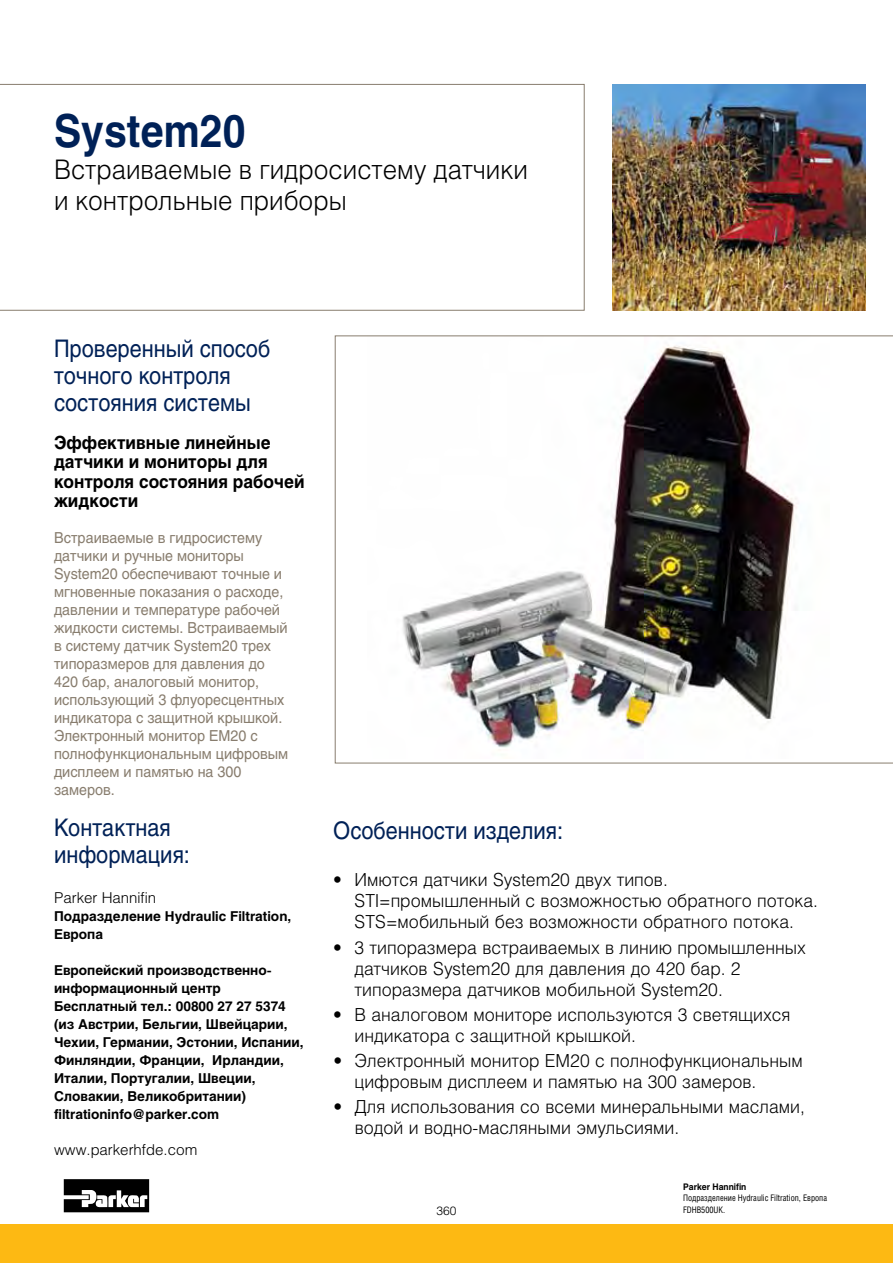
<style>
.page{position:relative;width:893px;height:1263px;background:#fff}
.page>*{position:absolute;margin:0;border:0;box-sizing:border-box;transform-origin:0 0}
.t1{font:700 45px "Helios";color:#002157;scale:.9 1}
.t2{font:300 27px/31.5px "Helios";color:#000;scale:.95 1}
.t3{font:24px/27px "Helios";color:#002157;scale:.9 1}
.t4{font:300 18px/21px "Helios";color:#000}
.t5{font:700 18px/19.5px "Helios";color:#000;scale:.95 1}
.t6{font:15px/18px "Helios";color:#887d6e;scale:.95 1}
.t7{font:300 15px "Helios";color:#000}
.t8{font:700 13.5px/18px "Helios";color:#000}
.t9{font:300 12px "Helios";color:#000}
.t10{font:9px/11.2px "Helios Cond";color:#000;scale:.95 1}
.t11{font:700 9px "Helios";color:#000;scale:.95 1}
</style>
<div class="page">
<div style="left:64px;top:1179px;width:86px;height:35px;background:#adadad"></div>
<svg style="left:64px;top:1179px;width:85px;height:33px;background:#454545"></svg>
<div style="left:0;top:1225px;width:893px;height:38px;background:#fdb913"></div>
<svg style="left:0;top:84px;width:585px;height:227px"></svg>
<img style="left:613px;top:85px;width:252px;height:226px">
<svg style="left:335px;top:335px;width:558px;height:428px"></svg>
<h1 class="t1" style="left:54px;top:105px;width:214px">System20</h1>
<h2 class="t2" style="left:54px;top:153px;width:500px">Встраиваемые в гидросистему датчики и контрольные приборы</h2>
<h3 class="t3" style="left:54px;top:335px;width:242px">Проверенный способ точного контроля состояния системы</h3>
<p class="t5" style="left:54px;top:432px;width:265px">Эффективные линейные датчики и мониторы для контроля состояния рабочей жидкости</p>
<p class="t6" style="left:54px;top:529px;width:248px">Встраиваемые в гидросистему датчики и ручные мониторы<br>System20 обеспечивают точные и мгновенные показания о расходе, давлении и температуре рабочей жидкости системы. Встраиваемый в систему датчик System20 трех типоразмеров для давления до<br>420 бар, аналоговый монитор, использующий 3 флуоресцентных индикатора с защитной крышкой.<br>Электронный монитор EM20 с полнофункциональным цифровым дисплеем и памятью на 300 замеров.</p>
<h3 class="t3" style="left:54px;top:814px;width:153px">Контактная информация:</h3>
<p class="t7" style="left:54px;top:888px;width:104px">Parker Hannifin</p>
<p class="t8" style="left:54px;top:907px;width:239px">Подразделение Hydraulic Filtration,<br>Европа</p>
<p class="t8" style="left:54px;top:961px;width:251px">Европейский производственно&shy;информационный центр<br>Бесплатный тел.: 00800 27 27 5374 (из Австрии, Бельгии, Швейцарии,<br>Чехии, Германии, Эстонии, Испании,<br>Финляндии, Франции, Ирландии,<br>Италии, Португалии, Швеции,<br>Словакии, Великобритании) filtrationinfo@parker.com</p>
<p class="t7" style="left:54px;top:1140px;width:145px">www.parkerhfde.com</p>
<h3 class="t3" style="left:333px;top:817px;width:257px">Особенности изделия:</h3>
<p class="t4" style="left:354px;top:869px;width:465px;text-indent:-21px">•• Имются датчики System20 двух типов.<br>STI=промышленный с возможностью обратного потока.<br>STS=мобильный без возможности обратного потока.</p>
<p class="t4" style="left:354px;top:936px;width:453px;text-indent:-21px">•• 3 типоразмера встраиваемых в линию промышленных датчиков System20 для давления до 420 бар. 2 типоразмера датчиков мобильной System20.</p>
<p class="t4" style="left:355px;top:1004px;width:437px;text-indent:-21px">•• В аналоговом мониторе используются 3 светящихся индикатора с защитной крышкой.</p>
<p class="t4" style="left:355px;top:1050px;width:450px;text-indent:-21px">•• Электронный монитор EM20 с полнофункциональным цифровым дисплеем и памятью на 300 замеров.</p>
<p class="t4" style="left:355px;top:1096px;width:452px;text-indent:-21px">•• Для использования со всеми минеральными маслами, водой и водно-масляными эмульсиями.</p>
<p class="t9" style="left:436px;top:1203px;width:22px">360</p>
<p class="t11" style="left:683px;top:1182px;width:68px">Parker Hannifin</p>
<p class="t10" style="left:683px;top:1192px;width:153px">Подразделение Hydraulic Filtration, Европа<br>FDHB500UK.</p>
</div>
